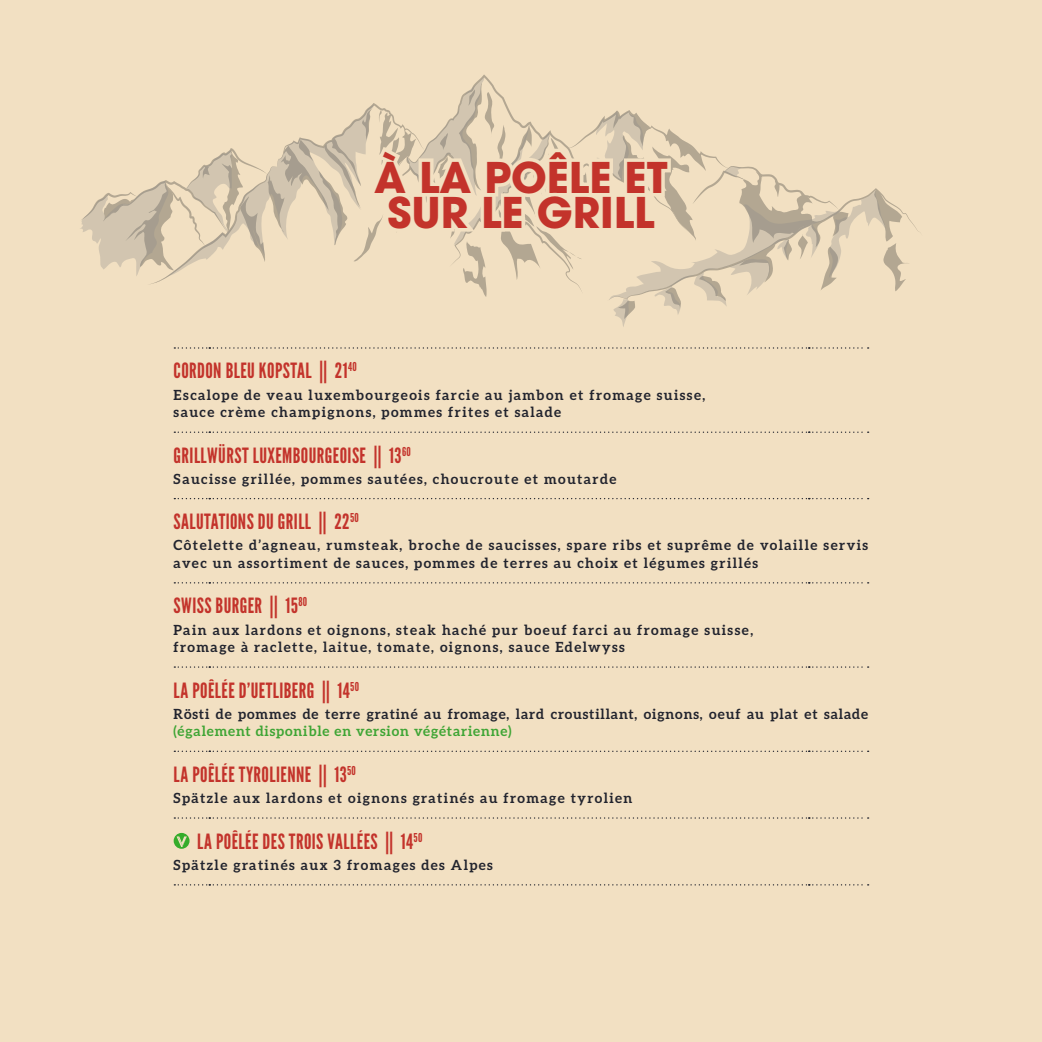
<style>
.page{position:relative;width:1042px;height:1042px;background:#f2e0c2}
.page>*{position:absolute;margin:0;border:0;box-sizing:border-box;transform-origin:0 0}
.t1{font:700 42px/35px "Avant Garde LT";color:#c3332b;text-align:center}
.t2{font:21px "League Gothic";letter-spacing:.02em;color:#c3332b}
.t3{font:700 14px/17.5px "Aleo";letter-spacing:.1em;color:#22242e}
.t4{font:700 14px "Aleo";letter-spacing:.06em;color:#22242e}
.t5{font:700 14px "Aleo";letter-spacing:.06em;color:#3fa535}
</style>
<div class="page">
<svg style="left:174px;top:347px;width:694px;height:2px"></svg>
<svg style="left:174px;top:431px;width:694px;height:2px"></svg>
<svg style="left:174px;top:498px;width:694px;height:1px"></svg>
<svg style="left:174px;top:582px;width:694px;height:1px"></svg>
<svg style="left:174px;top:666px;width:694px;height:2px"></svg>
<svg style="left:174px;top:750px;width:694px;height:2px"></svg>
<svg style="left:174px;top:817px;width:694px;height:1px"></svg>
<svg style="left:174px;top:884px;width:694px;height:1px"></svg>
<svg style="left:174px;top:833px;width:15px;height:16px"></svg>
<svg style="left:79px;top:77px;width:844px;height:250px;background:#e9d8bc"></svg>
<h1 class="t1" style="left:374px;top:160px;width:295px">À LA POÊLE ET<br>SUR LE GRILL</h1>
<h2 class="t2" style="left:174px;top:358px;width:185px">CORDON BLEU KOPSTAL || 21<sup>40</sup></h2>
<p class="t3" style="left:174px;top:386px;width:533px">Escalope de veau luxembourgeois farcie au jambon et fromage suisse, sauce crème champignons, pommes frites et salade</p>
<h2 class="t2" style="left:174px;top:442px;width:239px">GRILLWÜRST LUXEMBOURGEOISE || 13<sup>60</sup></h2>
<p class="t3" style="left:174px;top:470px;width:444px">Saucisse grillée, pommes sautées, choucroute et moutarde</p>
<h2 class="t2" style="left:174px;top:509px;width:187px">SALUTATIONS DU GRILL || 22<sup>50</sup></h2>
<p class="t3" style="left:174px;top:536px;width:696px">Côtelette d’agneau, rumsteak, broche de saucisses, spare ribs et suprême de volaille servis avec un assortiment de sauces, pommes de terres au choix et légumes grillés</p>
<h2 class="t2" style="left:174px;top:593px;width:135px">SWISS BURGER || 15<sup>80</sup></h2>
<p class="t3" style="left:174px;top:620px;width:581px">Pain aux lardons et oignons, steak haché pur boeuf farci au fromage suisse, fromage à raclette, laitue, tomate, oignons, sauce Edelwyss</p>
<h2 class="t2" style="left:174px;top:677px;width:187px">LA POÊLÉE D’UETLIBERG || 14<sup>50</sup></h2>
<p class="t4" style="left:174px;top:706px;width:696px">Rösti de pommes de terre gratiné au fromage, lard croustillant, oignons, oeuf au plat et salade</p>
<p class="t5" style="left:174px;top:723px;width:339px">(également disponible en version végétarienne)</p>
<h2 class="t2" style="left:174px;top:762px;width:184px">LA POÊLÉE TYROLIENNE || 13<sup>50</sup></h2>
<p class="t3" style="left:174px;top:789px;width:460px">Spätzle aux lardons et oignons gratinés au fromage tyrolien</p>
<h2 class="t2" style="left:197px;top:829px;width:227px">LA POÊLÉE DES TROIS VALLÉES || 14<sup>50</sup></h2>
<p class="t3" style="left:174px;top:856px;width:321px">Spätzle gratinés aux 3 fromages des Alpes</p>
</div>
